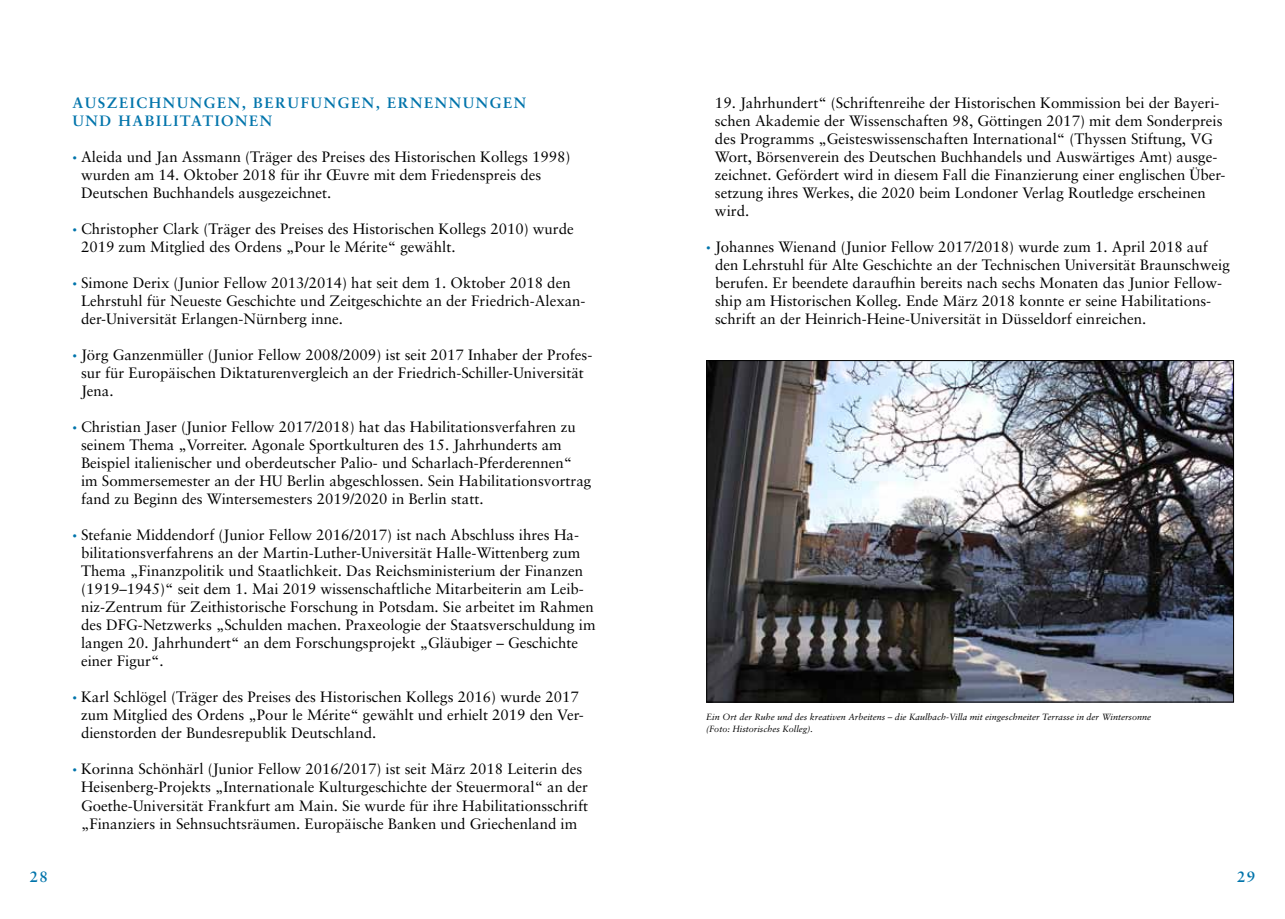
<style>
.page{position:relative;width:1285px;height:919px;background:#fff}
.page>*{position:absolute;margin:0;border:0;box-sizing:border-box;transform-origin:0 0}
.t1{font:15px/18px "Sabon";color:#000}
.t2{font:700 15px/18px "Sabon";letter-spacing:.1em;color:#0074ab}
.t3{font:italic 9px/12px "Sabon";color:#000}
.s1{font-style:italic;font-size:9px;color:#0074ab}
</style>
<div class="page">
<img style="left:708px;top:362px;width:523px;height:338px">
<p class="t2" style="left:72px;top:93px;width:455px">AUSZEICHNUNGEN, BERUFUNGEN, ERNENNUNGEN<br>UND HABILITATIONEN</p>
<p class="t1" style="left:81px;top:148px;width:491px;text-indent:-9px"><span class="s1">•</span> Aleida und Jan Assmann (Träger des Preises des Historischen Kollegs 1998) wurden am 14. Oktober 2018 für ihr Œuvre mit dem Friedenspreis des<br>Deutschen Buchhandels ausgezeichnet.</p>
<p class="t1" style="left:81px;top:220px;width:494px;text-indent:-9px"><span class="s1">•</span> Christopher Clark (Träger des Preises des Historischen Kollegs 2010) wurde<br>2019 zum Mitglied des Ordens „Pour le Mérite“ gewählt.</p>
<p class="t1" style="left:81px;top:274px;width:506px;text-indent:-9px"><span class="s1">•</span> Simone Derix (Junior Fellow 2013/2014) hat seit dem 1. Oktober 2018 den<br>Lehrstuhl für Neueste Geschichte und Zeitgeschichte an der Friedrich-Alexan&shy;der-Universität Erlangen-Nürnberg inne.</p>
<p class="t1" style="left:81px;top:346px;width:512px;text-indent:-9px"><span class="s1">•</span> Jörg Ganzenmüller (Junior Fellow 2008/2009) ist seit 2017 Inhaber der Profes&shy;sur für Europäischen Diktaturenvergleich an der Friedrich-Schiller-Universität<br>Jena.</p>
<p class="t1" style="left:81px;top:418px;width:512px;text-indent:-9px"><span class="s1">•</span> Christian Jaser (Junior Fellow 2017/2018) hat das Habilitationsverfahren zu seinem Thema „Vorreiter. Agonale Sportkulturen des 15. Jahrhunderts am Beispiel italienischer und oberdeutscher Palio- und Scharlach-Pferderennen“ im Sommersemester an der HU Berlin abgeschlossen. Sein Habilitationsvortrag fand zu Beginn des Wintersemesters 2019/2020 in Berlin statt.</p>
<p class="t1" style="left:81px;top:526px;width:516px;text-indent:-9px"><span class="s1">•</span> Stefanie Middendorf (Junior Fellow 2016/2017) ist nach Abschluss ihres Ha&shy;bilitationsverfahrens an der Martin-Luther-Universität Halle-Wittenberg zum Thema „Finanzpolitik und Staatlichkeit. Das Reichsministerium der Finanzen (1919–1945)“ seit dem 1. Mai 2019 wissenschaftliche Mitarbeiterin am Leib&shy;niz-Zentrum für Zeithistorische Forschung in Potsdam. Sie arbeitet im Rahmen des DFG-Netzwerks „Schulden machen. Praxeologie der Staatsverschuldung im langen 20. Jahrhundert“ an dem Forschungsprojekt „Gläubiger – Geschichte einer Figur“.</p>
<p class="t1" style="left:81px;top:688px;width:504px;text-indent:-9px"><span class="s1">•</span> Karl Schlögel (Träger des Preises des Historischen Kollegs 2016) wurde 2017 zum Mitglied des Ordens „Pour le Mérite“ gewählt und erhielt 2019 den Ver&shy;dienstorden der Bundesrepublik Deutschland.</p>
<p class="t1" style="left:72px;top:760px;width:517px;text-align:center"><span class="s1">•</span> Korinna Schönhärl (Junior Fellow 2016/2017) ist seit März 2018 Leiterin des Heisenberg-Projekts „Internationale Kulturgeschichte der Steuermoral“ an der Goethe-Universität Frankfurt am Main. Sie wurde für ihre Habilitationsschrift „Finanziers in Sehnsuchtsräumen. Europäische Banken und Griechenland im</p>
<p class="t1" style="left:714px;top:94px;width:512px">19. Jahrhundert“ (Schriftenreihe der Historischen Kommission bei der Bayeri&shy;schen Akademie der Wissenschaften 98, Göttingen 2017) mit dem Sonderpreis des Programms „Geisteswissenschaften International“ (Thyssen Stiftung, VG Wort, Börsenverein des Deutschen Buchhandels und Auswärtiges Amt) ausge&shy;zeichnet. Gefördert wird in diesem Fall die Finanzierung einer englischen Über&shy;setzung ihres Werkes, die 2020 beim Londoner Verlag Routledge erscheinen wird.</p>
<p class="t1" style="left:714px;top:238px;width:516px;text-indent:-9px"><span class="s1">•</span> Johannes Wienand (Junior Fellow 2017/2018) wurde zum 1. April 2018 auf den Lehrstuhl für Alte Geschichte an der Technischen Universität Braunschweig berufen. Er beendete daraufhin bereits nach sechs Monaten das Junior Fellow&shy;ship am Historischen Kolleg. Ende März 2018 konnte er seine Habilitations&shy;schrift an der Heinrich-Heine-Universität in Düsseldorf einreichen.</p>
<p class="t3" style="left:706px;top:710px;width:446px">Ein Ort der Ruhe und des kreativen Arbeitens – die Kaulbach-Villa mit eingeschneiter Terrasse in der Wintersonne (Foto: Historisches Kolleg).</p>
<p class="t2" style="left:30px;top:867px;width:20px">28</p>
<p class="t2" style="left:1236px;top:867px;width:20px">29</p>
</div>
